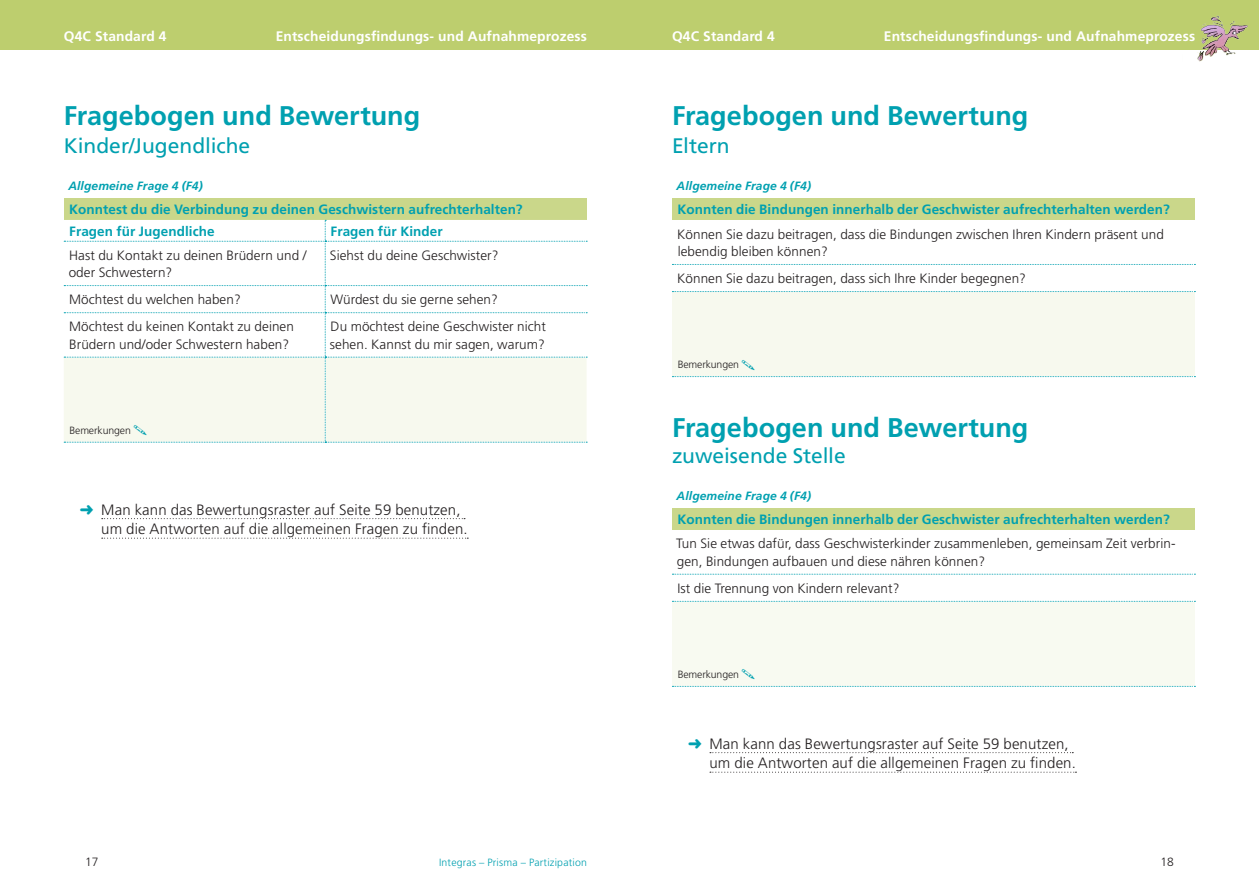
<style>
.page{position:relative;width:1259px;height:893px;background:#fff}
.page>*{position:absolute;margin:0;border:0;box-sizing:border-box;transform-origin:0 0}
.t1{font:700 27px "Frutiger LT Pro";color:#00a0b0}
.t2{font:21px "Frutiger LT Pro";color:#00a0b0}
.t3{font:300 15px/19.5px "Frutiger LT Pro";letter-spacing:.01em;color:#231f20}
.t4{font:700 13.8px "Frutiger LT Pro";letter-spacing:.01em;color:#fff}
.t5{font:300 13.5px/17.2px "Frutiger LT Pro";letter-spacing:.005em;color:#231f20}
.t6{font:700 13.5px/21.3px "Frutiger LT Pro";letter-spacing:.005em;color:#00a0b0}
.t7{font:italic 700 12px "Frutiger LT Pro";letter-spacing:.01em;color:#00a0b0}
.t8{font:300 12px "Frutiger LT Pro";color:#231f20}
.t9{font:300 10.5px "Frutiger LT Pro";letter-spacing:-.01em;color:#231f20}
.t10{font:300 10.5px "Frutiger LT Pro";letter-spacing:.02em;color:#00a0b0}
.s1{color:#00a0b0}
</style>
<div class="page">
<div style="left:0;top:0;width:1259px;height:50px;background:#bdce6e"></div>
<img style="left:1197px;top:16px;width:50px;height:46px">
<svg style="left:102px;top:518px;width:363px;height:1px"></svg>
<svg style="left:102px;top:538px;width:366px;height:1px"></svg>
<svg style="left:710px;top:752px;width:363px;height:1px"></svg>
<svg style="left:710px;top:772px;width:366px;height:1px"></svg>
<div style="left:672px;top:508px;width:522px;height:22px;background:#cad78a"></div>
<div style="left:672px;top:601px;width:522px;height:85px;background:#f8faf1"></div>
<svg style="left:672px;top:574px;width:523px;height:1px"></svg>
<svg style="left:672px;top:601px;width:523px;height:1px"></svg>
<svg style="left:672px;top:686px;width:523px;height:1px"></svg>
<div style="left:672px;top:199px;width:522px;height:21px;background:#cad78a"></div>
<div style="left:672px;top:292px;width:522px;height:85px;background:#f7f9ee"></div>
<svg style="left:672px;top:376px;width:523px;height:1px"></svg>
<svg style="left:672px;top:264px;width:523px;height:1px"></svg>
<svg style="left:672px;top:291px;width:523px;height:1px"></svg>
<div style="left:64px;top:199px;width:522px;height:21px;background:#cad78a"></div>
<svg style="left:64px;top:220px;width:523px;height:223px"></svg>
<p class="t4" style="left:64px;top:28px;width:104px">Q4C Standard 4</p>
<p class="t4" style="left:276px;top:28px;width:313px">Entscheidungsfindungs- und Aufnahmeprozess</p>
<p class="t4" style="left:672px;top:28px;width:104px">Q4C Standard 4</p>
<p class="t4" style="left:884px;top:28px;width:313px">Entscheidungsfindungs- und Aufnahmeprozess</p>
<h1 class="t1" style="left:64px;top:99px;width:358px">Fragebogen und Bewertung</h1>
<h2 class="t2" style="left:64px;top:134px;width:188px">Kinder/Jugendliche</h2>
<p class="t7" style="left:68px;top:179px;width:136px">Allgemeine Frage 4 (F4)</p>
<p class="t6" style="left:69px;top:199px;width:455px">Konntest du die Verbindung zu deinen Geschwistern aufrechterhalten?<br>Fragen für Jugendliche</p>
<p class="t6" style="left:330px;top:220px;width:114px">Fragen für Kinder</p>
<p class="t5" style="left:69px;top:247px;width:239px">Hast du Kontakt zu deinen Brüdern und / oder Schwestern?</p>
<p class="t5" style="left:330px;top:247px;width:170px">Siehst du deine Geschwister?</p>
<p class="t5" style="left:69px;top:291px;width:173px">Möchtest du welchen haben?</p>
<p class="t5" style="left:330px;top:291px;width:169px">Würdest du sie gerne sehen?</p>
<p class="t5" style="left:69px;top:318px;width:226px">Möchtest du keinen Kontakt zu deinen<br>Brüdern und/oder Schwestern haben?</p>
<p class="t5" style="left:330px;top:318px;width:217px">Du möchtest deine Geschwister nicht sehen. Kannst du mir sagen, warum?</p>
<p class="t9" style="left:69px;top:424px;width:63px">Bemerkungen</p>
<p class="t3" style="left:101px;top:500px;width:368px;text-indent:-21px"><span class="s1">➜</span> Man kann das Bewertungsraster auf Seite 59 benutzen, um die Antworten auf die allgemeinen Fragen zu finden.</p>
<p class="t8" style="left:85px;top:854px;width:15px">17</p>
<p class="t10" style="left:439px;top:856px;width:149px">Integras – Prisma – Partizipation</p>
<h1 class="t1" style="left:672px;top:99px;width:358px">Fragebogen und Bewertung</h1>
<h2 class="t2" style="left:672px;top:134px;width:59px">Eltern</h2>
<p class="t7" style="left:676px;top:179px;width:136px">Allgemeine Frage 4 (F4)</p>
<p class="t6" style="left:677px;top:199px;width:494px">Konnten die Bindungen innerhalb der Geschwister aufrechterhalten werden?</p>
<p class="t5" style="left:677px;top:225px;width:488px">Können Sie dazu beitragen, dass die Bindungen zwischen Ihren Kindern präsent und lebendig bleiben können?</p>
<p class="t5" style="left:677px;top:270px;width:350px">Können Sie dazu beitragen, dass sich Ihre Kinder begegnen?</p>
<p class="t9" style="left:677px;top:358px;width:63px">Bemerkungen</p>
<h1 class="t1" style="left:672px;top:411px;width:358px">Fragebogen und Bewertung</h1>
<h2 class="t2" style="left:672px;top:444px;width:175px">zuweisende Stelle</h2>
<p class="t7" style="left:676px;top:488px;width:136px">Allgemeine Frage 4 (F4)</p>
<p class="t6" style="left:677px;top:509px;width:494px">Konnten die Bindungen innerhalb der Geschwister aufrechterhalten werden?</p>
<p class="t5" style="left:676px;top:535px;width:501px">Tun Sie etwas dafür, dass Geschwisterkinder zusammenleben, gemeinsam Zeit verbrin&shy;gen, Bindungen aufbauen und diese nähren können?</p>
<p class="t5" style="left:677px;top:580px;width:223px">Ist die Trennung von Kindern relevant?</p>
<p class="t9" style="left:677px;top:668px;width:63px">Bemerkungen</p>
<p class="t3" style="left:709px;top:734px;width:368px;text-indent:-21px"><span class="s1">➜</span> Man kann das Bewertungsraster auf Seite 59 benutzen, um die Antworten auf die allgemeinen Fragen zu finden.</p>
<p class="t8" style="left:1160px;top:854px;width:15px">18</p>
</div>
